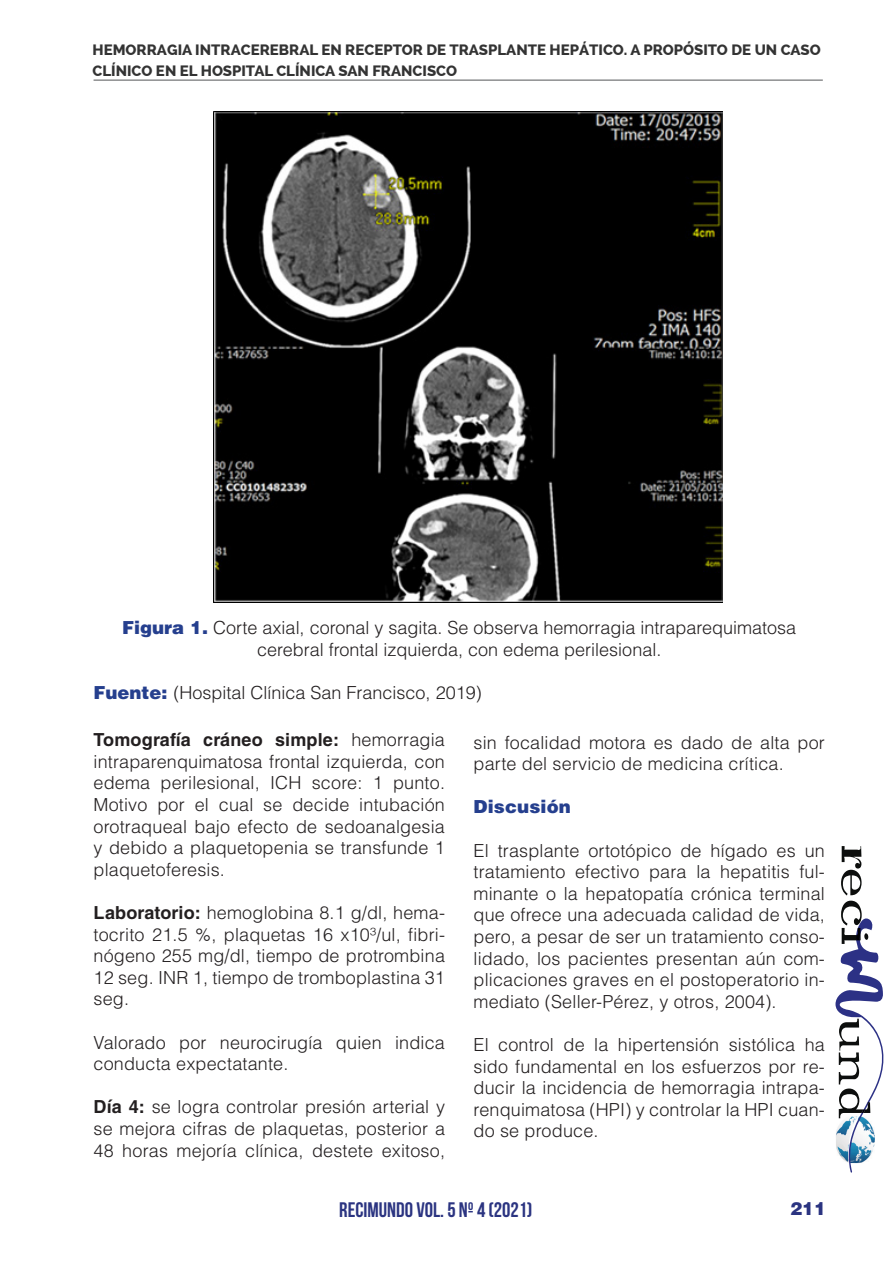
<style>
.page{position:relative;width:893px;height:1263px;background:#fff}
.page>*{position:absolute;margin:0;border:0;box-sizing:border-box;transform-origin:0 0}
.t1{font:700 21px "Bebas Neue";color:#2b3481}
.t2{font:300 18px/21.6px "Helvetica LT Std";letter-spacing:.01em;color:#231f20;text-align:justify}
.t3{font:900 18px "Helvetica LT Std";letter-spacing:.01em;color:#253f8e}
.t4{font:900 18px "Helvetica LT Std";color:#2b3481}
.t5{font:800 15px/21px "Raleway";color:#333}
.s1{font-weight:900;color:#253f8e}
.s2{font-weight:700}
</style>
<div class="page">
<hr style="left:94px;top:80px;width:729px;height:1px;background:#545557">
<svg style="left:841px;top:846px;width:20px;height:49px"></svg>
<svg style="left:835px;top:901px;width:49px;height:272px"></svg>
<img style="left:213px;top:111px;width:509px;height:491px">
<p class="t5" style="left:92px;top:39px;width:730px">HEMORRAGIA INTRACEREBRAL EN RECEPTOR DE TRASPLANTE HEPÁTICO. A PROPÓSITO DE UN CASO<br>CLÍNICO EN EL HOSPITAL CLÍNICA SAN FRANCISCO</p>
<p class="t2" style="left:122px;top:617px;width:675px"><span class="s1">Figura 1.</span> Corte axial, coronal y sagita. Se observa hemorragia intraparequimatosa</p>
<p class="t2" style="left:257px;top:639px;width:406px">cerebral frontal izquierda, con edema perilesional.</p>
<p class="t2" style="left:94px;top:682px;width:390px"><span class="s1">Fuente:</span> (Hospital Clínica San Francisco, 2019)</p>
<p class="t2" style="left:94px;top:729px;width:353px"><span class="s2">Tomografía cráneo simple:</span> hemorragia intraparenquimatosa frontal izquierda, con edema perilesional, ICH score: 1 punto.<br>Motivo por el cual se decide intubación orotraqueal bajo efecto de sedoanalgesia y debido a plaquetopenia se transfunde 1 plaquetoferesis.</p>
<p class="t2" style="left:94px;top:902px;width:353px"><span class="s2">Laboratorio:</span> hemoglobina 8.1 g/dl, hema&shy;tocrito 21.5 %, plaquetas 16 x10³/ul, fibri&shy;nógeno 255 mg/dl, tiempo de protrombina 12 seg. INR 1, tiempo de tromboplastina 31 seg.</p>
<p class="t2" style="left:94px;top:1031px;width:353px">Valorado por neurocirugía quien indica conducta expectatante.</p>
<p class="t2" style="left:94px;top:1096px;width:353px"><span class="s2">Día 4:</span> se logra controlar presión arterial y se mejora cifras de plaquetas, posterior a 48 horas mejoría clínica, destete exitoso,</p>
<p class="t2" style="left:473px;top:731px;width:353px">sin focalidad motora es dado de alta por parte del servicio de medicina crítica.</p>
<p class="t3" style="left:473px;top:795px;width:99px">Discusión</p>
<p class="t2" style="left:473px;top:839px;width:353px">El trasplante ortotópico de hígado es un tratamiento efectivo para la hepatitis ful&shy;minante o la hepatopatía crónica terminal que ofrece una adecuada calidad de vida, pero, a pesar de ser un tratamiento conso&shy;lidado, los pacientes presentan aún com&shy;plicaciones graves en el postoperatorio in&shy;mediato (Seller-Pérez, y otros, 2004).</p>
<p class="t2" style="left:473px;top:1034px;width:353px">El control de la hipertensión sistólica ha sido fundamental en los esfuerzos por re&shy;ducir la incidencia de hemorragia intrapa&shy;renquimatosa (HPI) y controlar la HPI cuan&shy;do se produce.</p>
<p class="t1" style="left:339px;top:1198px;width:195px">RECIMUNDO VOL. 5 Nº 4 (2021)</p>
<p class="t4" style="left:790px;top:1197px;width:38px">211</p>
</div>
